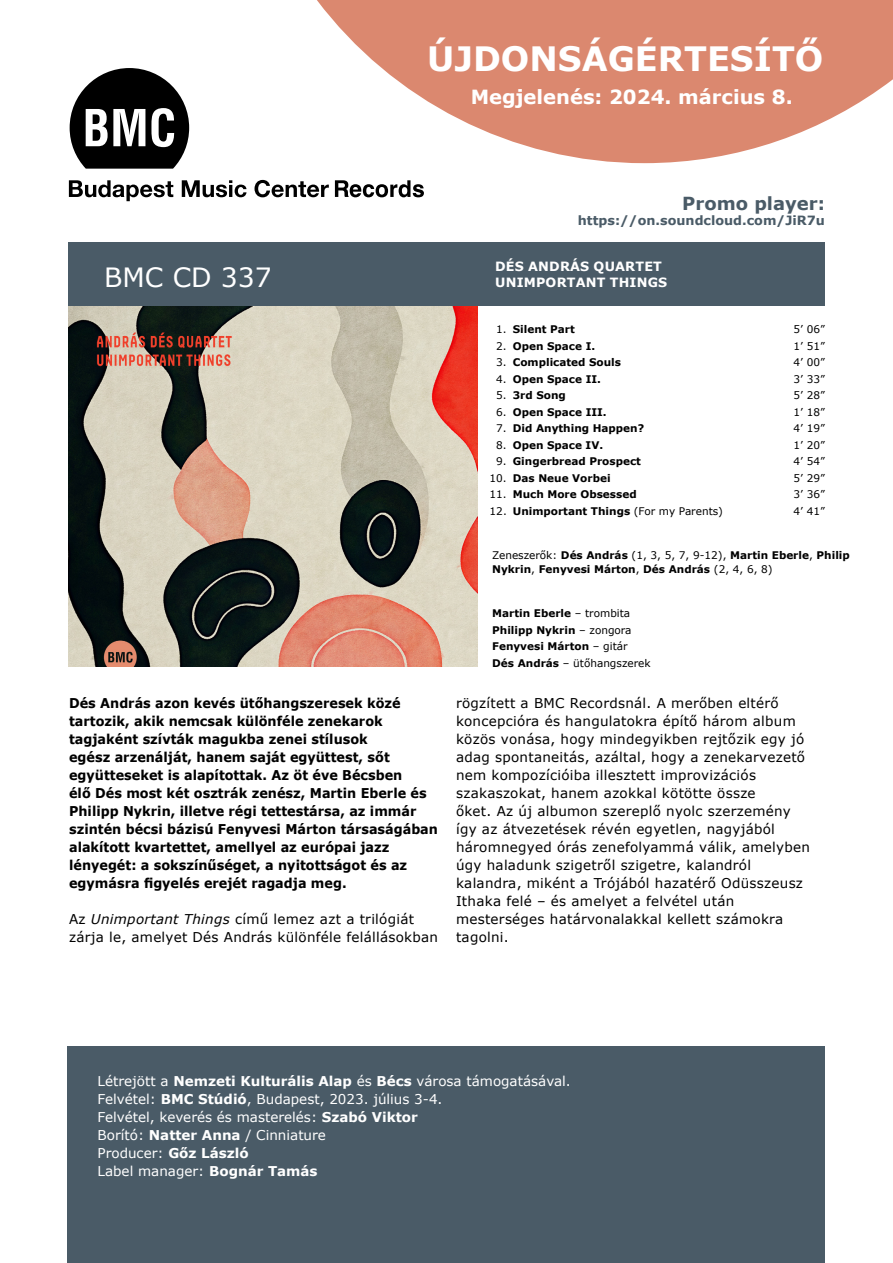
<style>
.page{position:relative;width:893px;height:1263px;background:#fff}
.page>*{position:absolute;margin:0;border:0;box-sizing:border-box;transform-origin:0 0}
.t1{font:700 33.6px "Verdana";color:#fff}
.t2{font:26.55px "Verdana";color:#fff}
.t3{font:700 19.5px "Verdana";color:#fff}
.t4{font:700 18px "Verdana";color:#4a5b67}
.t5{font:13.5px/18px "Verdana";letter-spacing:.02em;color:#000}
.t6{font:700 13.5px/18px "Verdana";color:#000;scale:.95 1}
.t7{font:13.5px/18px "Verdana";color:#fff}
.t8{font:700 12.75px/16.2px "Verdana";letter-spacing:.015em;color:#fff}
.t9{font:700 12.75px "Verdana";color:#4a5b67}
.t10{font:700 10.5px/16.5px "Verdana";color:#000}
.t11{font:10.5px "Verdana";color:#000}
.s1{font-style:italic}
.s2{font-weight:400}
.s3{font-weight:700}
</style>
<div class="page">
<img style="left:68px;top:306px;width:409px;height:361px">
<svg style="left:317px;top:0;width:576px;height:163px;fill:#db886f"></svg>
<div style="left:68px;top:242px;width:756px;height:64px;background:#4a5b67"></div>
<svg style="left:70px;top:68px;width:119px;height:101px"></svg>
<svg style="left:69px;top:180px;width:104px;height:21px"></svg>
<svg style="left:182px;top:180px;width:65px;height:17px"></svg>
<svg style="left:254px;top:180px;width:75px;height:17px"></svg>
<svg style="left:335px;top:180px;width:89px;height:17px"></svg>
<div style="left:68px;top:1046px;width:757px;height:217px;background:#4a5b67"></div>
<h1 class="t1" style="left:427px;top:35px;width:398px">ÚJDONSÁGÉRTESÍTŐ</h1>
<h3 class="t3" style="left:471px;top:84px;width:324px">Megjelenés: 2024. március 8.</h3>
<h2 class="t2" style="left:104px;top:259px;width:169px">BMC CD 337</h2>
<p class="t6" style="left:69px;top:693px;width:390px">Dés András azon kevés ütőhangszeresek közé tartozik, akik nemcsak különféle zenekarok tagjaként szívták magukba zenei stílusok<br>egész arzenálját, hanem saját együttest, sőt együtteseket is alapítottak. Az öt éve Bécsben<br>élő Dés most két osztrák zenész, Martin Eberle és Philipp Nykrin, illetve régi tettestársa, az immár szintén bécsi bázisú Fenyvesi Márton társaságában alakított kvartettet, amellyel az európai jazz lényegét: a sokszínűséget, a nyitottságot és az egymásra figyelés erejét ragadja meg.</p>
<p class="t5" style="left:69px;top:910px;width:370px">Az <span class="s1">Unimportant Things</span> című lemez azt a trilógiát zárja le, amelyet Dés András különféle felállásokban</p>
<h3 class="t4" style="left:682px;top:191px;width:144px">Promo player:</h3>
<p class="t9" style="left:578px;top:212px;width:248px">https://on.soundcloud.com/JiR7u</p>
<p class="t8" style="left:495px;top:258px;width:174px">DÉS ANDRÁS QUARTET<br>UNIMPORTANT THINGS</p>
<p class="t10" style="left:496px;top:321px;width:80px"><span class="s2">1.</span> Silent Part</p>
<p class="t11" style="left:793px;top:322px;width:33px">5’ 06”</p>
<p class="t10" style="left:496px;top:337px;width:100px"><span class="s2">2.</span> Open Space I.</p>
<p class="t11" style="left:793px;top:339px;width:33px">1’ 51”</p>
<p class="t10" style="left:496px;top:354px;width:126px"><span class="s2">3.</span> Complicated Souls</p>
<p class="t11" style="left:793px;top:355px;width:33px">4’ 00”</p>
<p class="t10" style="left:496px;top:370px;width:106px"><span class="s2">4.</span> Open Space II.</p>
<p class="t11" style="left:793px;top:372px;width:33px">3’ 33”</p>
<p class="t10" style="left:496px;top:387px;width:71px"><span class="s2">5.</span> 3rd Song</p>
<p class="t11" style="left:793px;top:388px;width:33px">5’ 28”</p>
<p class="t10" style="left:496px;top:403px;width:112px"><span class="s2">6.</span> Open Space III.</p>
<p class="t11" style="left:793px;top:405px;width:33px">1’ 18”</p>
<p class="t10" style="left:496px;top:420px;width:149px"><span class="s2">7.</span> Did Anything Happen?</p>
<p class="t11" style="left:793px;top:421px;width:33px">4’ 19”</p>
<p class="t10" style="left:496px;top:436px;width:108px"><span class="s2">8.</span> Open Space IV.</p>
<p class="t11" style="left:793px;top:438px;width:33px">1’ 20”</p>
<p class="t10" style="left:496px;top:453px;width:146px"><span class="s2">9.</span> Gingerbread Prospect</p>
<p class="t11" style="left:793px;top:454px;width:33px">4’ 54”</p>
<p class="t10" style="left:490px;top:469px;width:122px"><span class="s2">10.</span> Das Neue Vorbei</p>
<p class="t11" style="left:793px;top:471px;width:33px">5’ 29”</p>
<p class="t10" style="left:490px;top:486px;width:149px"><span class="s2">11.</span> Much More Obsessed</p>
<p class="t11" style="left:793px;top:487px;width:33px">3’ 36”</p>
<p class="t11" style="left:490px;top:504px;width:235px">12. <span class="s3">Unimportant Things</span> (For my Parents)</p>
<p class="t11" style="left:793px;top:504px;width:33px">4’ 41”</p>
<p class="t10" style="left:492px;top:548px;width:359px;line-height:13.8px"><span class="s2">Zeneszerők:</span> Dés András <span class="s2">(1, 3, 5, 7, 9-12),</span> Martin Eberle<span class="s2">,</span> Philip<br>Nykrin<span class="s2">,</span> Fenyvesi Márton<span class="s2">,</span> Dés András <span class="s2">(2, 4, 6, 8)</span></p>
<p class="t10" style="left:492px;top:605px;width:160px">Martin Eberle <span class="s2">– trombita<br></span>Philipp Nykrin <span class="s2">– zongora<br></span>Fenyvesi Márton <span class="s2">– gitár<br></span>Dés András <span class="s2">– ütőhangszerek</span></p>
<p class="t5" style="left:456px;top:694px;width:355px">rögzített a BMC Recordsnál. A merőben eltérő koncepcióra és hangulatokra építő három album közös vonása, hogy mindegyikben rejtőzik egy jó adag spontaneitás, azáltal, hogy a zenekarvezető nem kompozícióiba illesztett improvizációs szakaszokat, hanem azokkal kötötte össze<br>őket. Az új albumon szereplő nyolc szerzemény így az átvezetések révén egyetlen, nagyjából háromnegyed órás zenefolyammá válik, amelyben úgy haladunk szigetről szigetre, kalandról kalandra, miként a Trójából hazatérő Odüsszeusz Ithaka felé – és amelyet a felvétel után mesterséges határvonalakkal kellett számokra tagolni.</p>
<p class="t7" style="left:98px;top:1072px;width:475px">Létrejött a <span class="s3">Nemzeti Kulturális Alap</span> és <span class="s3">Bécs</span> városa támogatásával.<br>Felvétel: <span class="s3">BMC Stúdió</span>, Budapest, 2023. július 3-4.<br>Felvétel, keverés és masterelés: <span class="s3">Szabó Viktor<br></span>Borító: <span class="s3">Natter Anna</span> / Cinniature<br>Producer: <span class="s3">Gőz László<br></span>Label manager: <span class="s3">Bognár Tamás</span></p>
</div>
